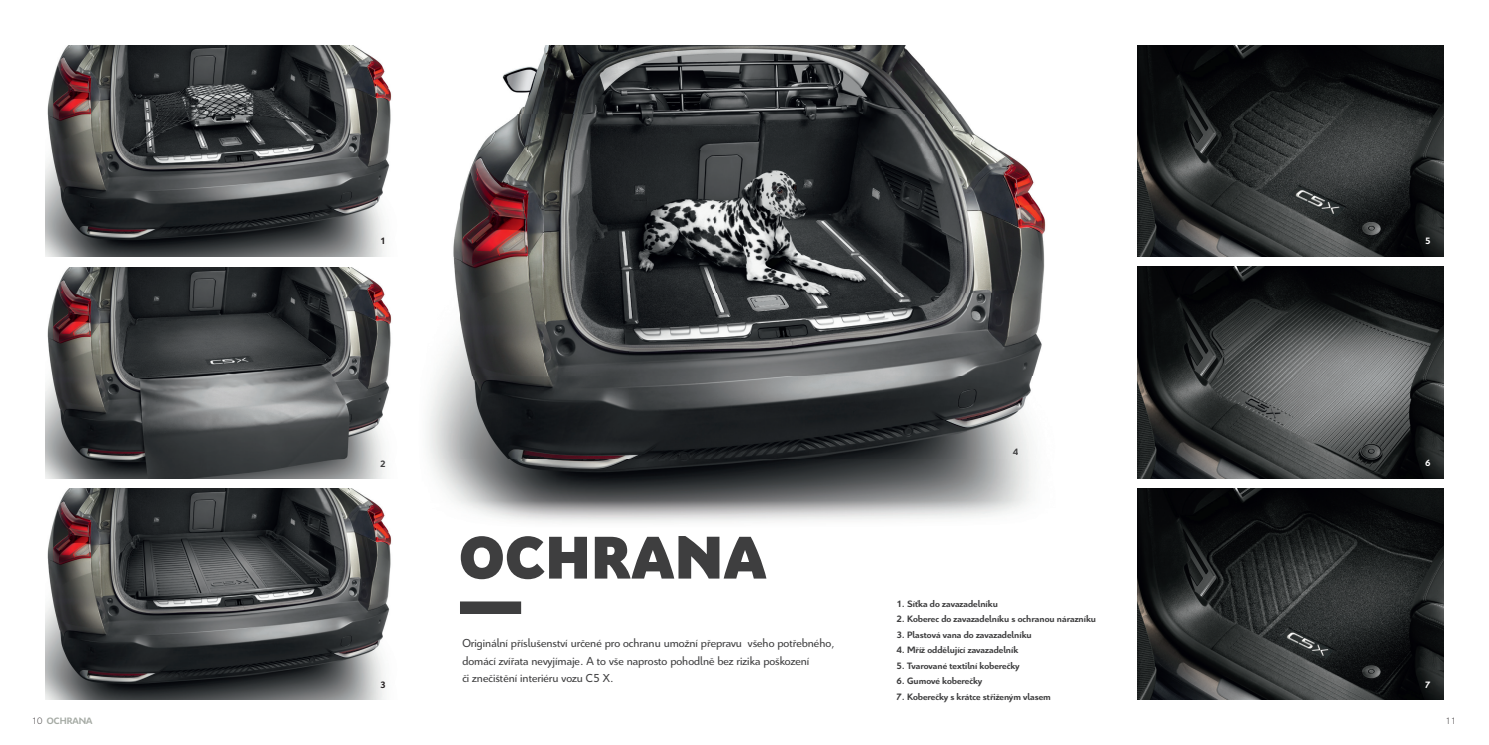
<style>
.page{position:relative;width:1489px;height:745px;background:#fff}
.page>*{position:absolute;margin:0;border:0;box-sizing:border-box;transform-origin:0 0}
.t1{font:900 65px "Citroen";color:#3e3e3f}
.t2{font:12.5px/17.5px "Citroen";color:#3e3e3f}
.t3{font:700 10px "Citroen";color:#3e3e3f}
.t4{font:700 10px "Citroen";color:#a5aaa4}
.t5{font:700 10px "Citroen";color:#fff}
.t6{font:700 10px "Citroen";color:#231f20}
.t7{font:300 10px "Citroen";color:#231f20}
.s1{font-weight:300;color:#231f20}
</style>
<div class="page">
<img style="left:45px;top:45px;width:347px;height:211px">
<img style="left:45px;top:267px;width:347px;height:211px">
<img style="left:45px;top:488px;width:347px;height:211px">
<img style="left:427px;top:208px;width:33px;height:251px">
<img style="left:460px;top:150px;width:586px;height:309px">
<img style="left:431px;top:459px;width:602px;height:42px">
<img style="left:479px;top:45px;width:520px;height:105px">
<img style="left:457px;top:501px;width:570px;height:21px">
<img style="left:1137px;top:488px;width:306px;height:211px">
<img style="left:1137px;top:45px;width:306px;height:211px">
<img style="left:1137px;top:267px;width:306px;height:210px">
<div style="left:460px;top:601px;width:61px;height:12px;background:#3e3e3f"></div>
<p class="t4" style="left:32px;top:714px;width:62px"><span class="s1">10</span> OCHRANA</p>
<p class="t6" style="left:380px;top:235px;width:7px">1</p>
<p class="t5" style="left:1424px;top:234px;width:7px">5</p>
<p class="t3" style="left:380px;top:457px;width:7px">2</p>
<p class="t6" style="left:380px;top:678px;width:7px">3</p>
<h1 class="t1" style="left:459px;top:509px;width:309px">OCHRANA</h1>
<p class="t2" style="left:462px;top:634px;width:374px">Originální příslušenství určené pro ochranu umožní přepravu všeho potřebného, domácí zvířata nevyjímaje. A to vše naprosto pohodlně bez rizika poškození<br>či znečištění interiéru vozu C5 X.</p>
<p class="t3" style="left:1012px;top:445px;width:7px">4</p>
<p class="t3" style="left:896px;top:597px;width:103px">1. Síťka do zavazadelníku</p>
<p class="t3" style="left:896px;top:612px;width:201px">2. Koberec do zavazadelníku s ochranou nárazníku</p>
<p class="t3" style="left:896px;top:628px;width:137px">3. Plastová vana do zavazadelníku</p>
<p class="t3" style="left:896px;top:643px;width:123px">4. Mříž oddělující zavazadelník</p>
<p class="t3" style="left:896px;top:659px;width:124px">5. Tvarované textilní koberečky</p>
<p class="t3" style="left:896px;top:674px;width:87px">6. Gumové koberečky</p>
<p class="t3" style="left:896px;top:690px;width:156px">7. Koberečky s krátce střiženým vlasem</p>
<p class="t5" style="left:1424px;top:456px;width:7px">6</p>
<p class="t5" style="left:1424px;top:678px;width:7px">7</p>
<p class="t7" style="left:1445px;top:714px;width:12px">11</p>
</div>
